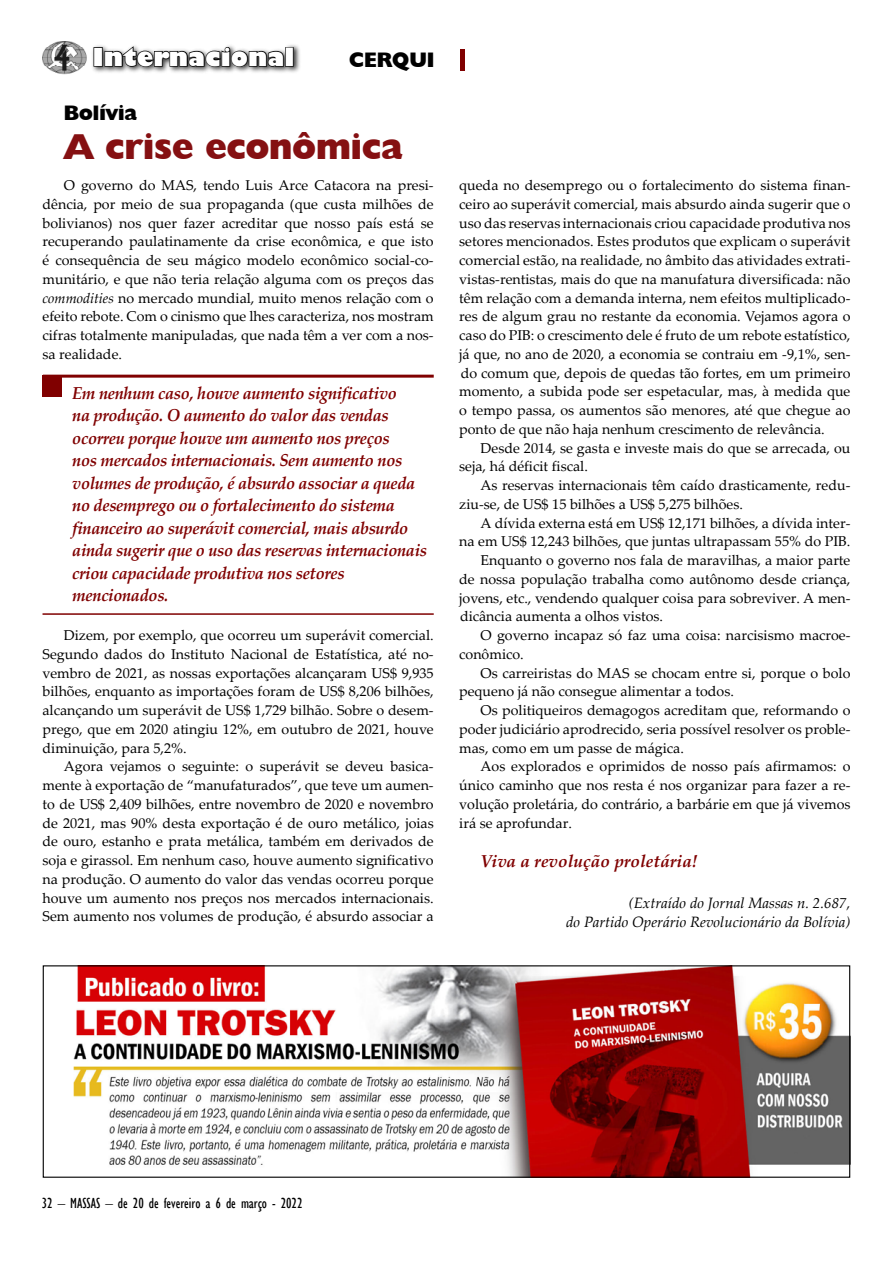
<style>
.page{position:relative;width:893px;height:1263px;background:#fff}
.page>*{position:absolute;margin:0;border:0;box-sizing:border-box;transform-origin:0 0}
.t1{font:800 36px "Humanist 521 BT";color:#851012}
.t2{font:800 24px "Gill Sans";color:#fff}
.t3{font:800 21px "Humanist 521 BT";color:#000}
.t4{font:italic 700 17.25px/22.5px "Palatino Linotype";letter-spacing:-.02em;color:#800000;scale:.95 1}
.t5{font:italic 700 17.25px "Palatino Linotype";color:#800000}
.t6{font:italic 15px/18.8px "Palatino Linotype";color:#000;text-align:right}
.t7{font:condensed 15px "Gill Sans";color:#000}
.t8{font:14.25px/18.8px "Palatino Linotype";color:#000;text-align:justify}
.s1{font-style:italic}
</style>
<div class="page">
<img style="left:42px;top:42px;width:45px;height:33px">
<div style="left:90px;top:43px;width:211px;height:31px;background:#000;opacity:.75"></div>
<div style="left:93px;top:47px;width:10px;height:20px;border:2px solid #000"></div>
<svg style="left:104px;top:45px;width:181px;height:23px"></svg>
<div style="left:285px;top:47px;width:9px;height:20px;border:2px solid #000"></div>
<div style="left:460px;top:49px;width:5px;height:22px;background:#800000"></div>
<img style="left:73px;top:967px;width:775px;height:209px">
<div style="left:43px;top:965px;width:807px;height:213px;border:1px solid #000"></div>
<hr style="left:43px;top:375px;width:391px;height:3px;background:#800000">
<hr style="left:43px;top:613px;width:391px;height:2px;background:#800000">
<div style="left:43px;top:375px;width:19px;height:22px;background:#800000"></div>
<h2 class="t2" style="left:92px;top:42px;width:204px">Internacional</h2>
<h3 class="t3" style="left:349px;top:47px;width:16px">CER</h3>
<h3 class="t3" style="left:392px;top:47px;width:41px">QUI</h3>
<h3 class="t3" style="left:64px;top:100px;width:75px">Bolívia</h3>
<h1 class="t1" style="left:64px;top:124px;width:340px">A crise econômica</h1>
<p class="t8" style="left:43px;top:175px;width:393px;text-indent:21px">O governo do MAS, tendo Luis Arce Catacora na presi&shy;dência, por meio de sua propaganda (que custa milhões de bolivianos) nos quer fazer acreditar que nosso país está se recuperando paulatinamente da crise econômica, e que isto é consequência de seu mágico modelo econômico social-co&shy;munitário, e que não teria relação alguma com os preços das <span class="s1">commodities</span> no mercado mundial, muito menos relação com o efeito rebote. Com o cinismo que lhes caracteriza, nos mostram cifras totalmente manipuladas, que nada têm a ver com a nos&shy;sa realidade.</p>
<p class="t4" style="left:72px;top:381px;width:375px">Em nenhum caso, houve aumento significativo<br>na produção. O aumento do valor das vendas ocorreu porque houve um aumento nos preços<br>nos mercados internacionais. Sem aumento nos volumes de produção, é absurdo associar a queda no desemprego ou o fortalecimento do sistema financeiro ao superávit comercial, mais absurdo ainda sugerir que o uso das reservas internacionais criou capacidade produtiva nos setores mencionados.</p>
<p class="t8" style="left:43px;top:625px;width:393px;text-indent:21px">Dizem, por exemplo, que ocorreu um superávit comercial.<br>Segundo dados do Instituto Nacional de Estatística, até no&shy;vembro de 2021, as nossas exportações alcançaram US$ 9,935 bilhões, enquanto as importações foram de US$ 8,206 bilhões, alcançando um superávit de US$ 1,729 bilhão. Sobre o desem&shy;prego, que em 2020 atingiu 12%, em outubro de 2021, houve diminuição, para 5,2%.</p>
<p class="t8" style="left:43px;top:757px;width:393px;text-indent:21px">Agora vejamos o seguinte: o superávit se deveu basica&shy;mente à exportação de “manufaturados”, que teve um aumen&shy;to de US$ 2,409 bilhões, entre novembro de 2020 e novembro de 2021, mas 90% desta exportação é de ouro metálico, joias de ouro, estanho e prata metálica, também em derivados de soja e girassol. Em nenhum caso, houve aumento significativo na produção. O aumento do valor das vendas ocorreu porque houve um aumento nos preços nos mercados internacionais.<br>Sem aumento nos volumes de produção, é absurdo associar a</p>
<p class="t8" style="left:459px;top:175px;width:393px">queda no desemprego ou o fortalecimento do sistema finan&shy;ceiro ao superávit comercial, mais absurdo ainda sugerir que o uso das reservas internacionais criou capacidade produtiva nos setores mencionados. Estes produtos que explicam o superávit comercial estão, na realidade, no âmbito das atividades extrati&shy;vistas-rentistas, mais do que na manufatura diversificada: não têm relação com a demanda interna, nem efeitos multiplicado&shy;res de algum grau no restante da economia. Vejamos agora o caso do PIB: o crescimento dele é fruto de um rebote estatístico, já que, no ano de 2020, a economia se contraiu em -9,1%, sen&shy;do comum que, depois de quedas tão fortes, em um primeiro momento, a subida pode ser espetacular, mas, à medida que o tempo passa, os aumentos são menores, até que chegue ao ponto de que não haja nenhum crescimento de relevância.</p>
<p class="t8" style="left:459px;top:438px;width:393px;text-indent:21px">Desde 2014, se gasta e investe mais do que se arrecada, ou seja, há déficit fiscal.</p>
<p class="t8" style="left:459px;top:475px;width:393px;text-indent:21px">As reservas internacionais têm caído drasticamente, redu&shy;ziu-se, de US$ 15 bilhões a US$ 5,275 bilhões.</p>
<p class="t8" style="left:480px;top:513px;width:371px">A dívida externa está em US$ 12,171 bilhões, a dívida inter-</p>
<p class="t8" style="left:459px;top:532px;width:393px">na em US$ 12,243 bilhões, que juntas ultrapassam 55% do PIB.</p>
<p class="t8" style="left:480px;top:550px;width:371px">Enquanto o governo nos fala de maravilhas, a maior parte</p>
<p class="t8" style="left:459px;top:569px;width:393px">de nossa população trabalha como autônomo desde criança,</p>
<p class="t8" style="left:459px;top:588px;width:393px">jovens, etc., vendendo qualquer coisa para sobreviver. A men-</p>
<p class="t8" style="left:460px;top:607px;width:205px">dicância aumenta a olhos vistos.</p>
<p class="t8" style="left:480px;top:625px;width:371px">O governo incapaz só faz uma coisa: narcisismo macroe-</p>
<p class="t8" style="left:459px;top:644px;width:66px">conômico.</p>
<p class="t8" style="left:480px;top:663px;width:371px">Os carreiristas do MAS se chocam entre si, porque o bolo</p>
<p class="t8" style="left:459px;top:682px;width:276px">pequeno já não consegue alimentar a todos.</p>
<p class="t8" style="left:480px;top:700px;width:371px">Os politiqueiros demagogos acreditam que, reformando o</p>
<p class="t8" style="left:459px;top:719px;width:393px">poder judiciário aprodrecido, seria possível resolver os proble-</p>
<p class="t8" style="left:459px;top:738px;width:226px">mas, como em um passe de mágica.</p>
<p class="t8" style="left:480px;top:757px;width:371px">Aos explorados e oprimidos de nosso país afirmamos: o</p>
<p class="t8" style="left:459px;top:775px;width:393px">único caminho que nos resta é nos organizar para fazer a re-</p>
<p class="t8" style="left:459px;top:794px;width:393px">volução proletária, do contrário, a barbárie em que já vivemos</p>
<p class="t8" style="left:459px;top:813px;width:114px">irá se aprofundar.</p>
<p class="t5" style="left:480px;top:849px;width:219px">Viva a revolução proletária!</p>
<p class="t6" style="left:566px;top:893px;width:286px">(Extraído do Jornal Massas n. 2.687,<br>do Partido Operário Revolucionário da Bolívia)</p>
<p class="t7" style="left:42px;top:1194px;width:256px">32 – MASSAS – de 20 de fevereiro a 6 de março - 2022</p>
</div>
